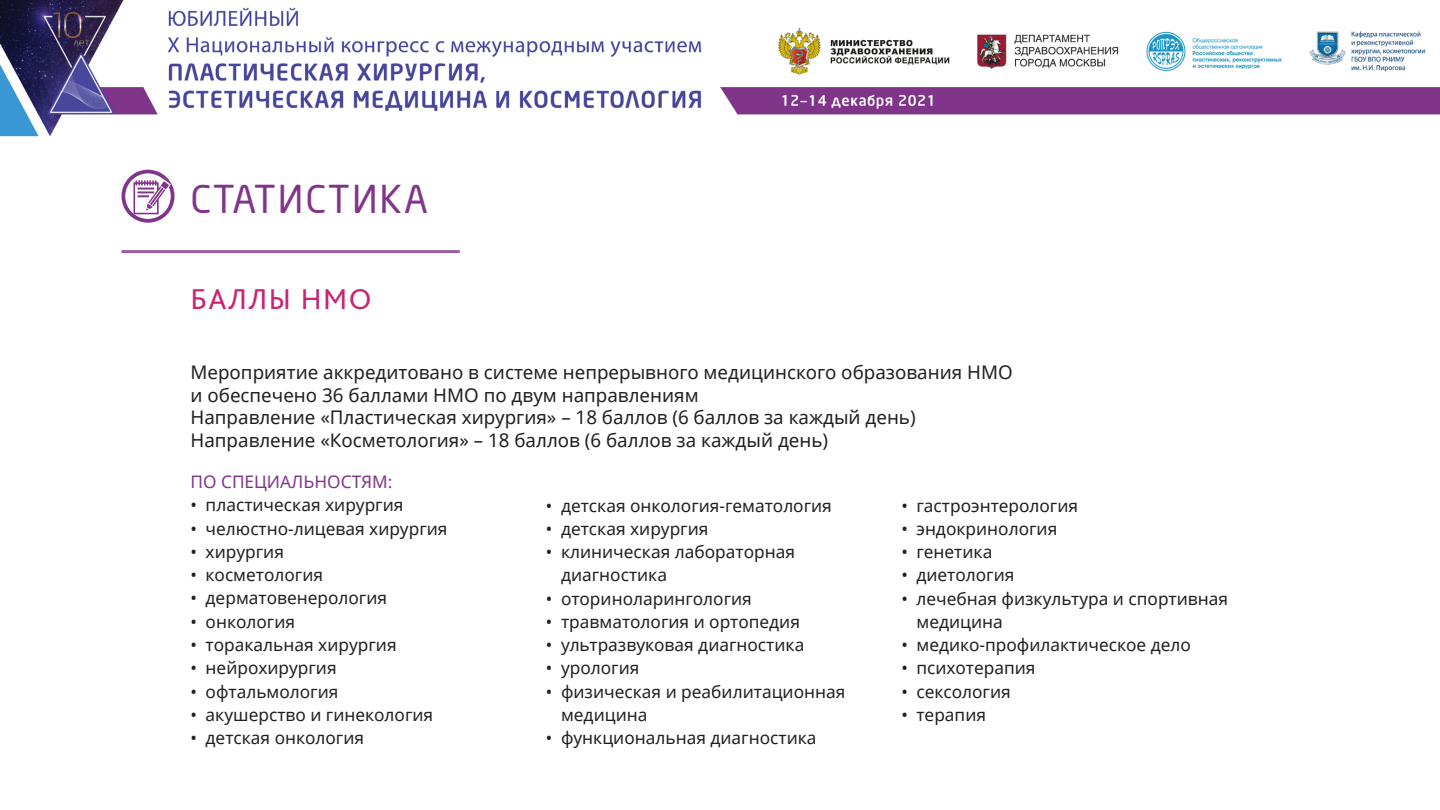
<style>
.page{position:relative;width:1440px;height:810px;background:#fff}
.page>*{position:absolute;margin:0;border:0;box-sizing:border-box;transform-origin:0 0}
.t1{font:37.65px "Neo Sans Cyr";letter-spacing:.05em;color:#81358a}
.t2{font:30px "Bliss Pro";letter-spacing:.05em;color:#c82374}
.t3{font:18.75px/22.5px "Noto Sans";color:#231f20}
.t4{font:17.25px/23.2px "Noto Sans";color:#231f20}
.t5{font:17.25px "Noto Sans";color:#81358a}
</style>
<div class="page">
<img style="left:0;top:0;width:1440px;height:254px">
<hr style="left:122px;top:250px;width:338px;height:3px;background:#9a5da1">
<div style="left:122px;top:170px;width:53px;height:53px;border:4px solid #81358a;border-radius:50%"></div>
<svg style="left:133px;top:179px;width:38px;height:35px"></svg>
<h1 class="t1" style="left:191px;top:177px;width:239px">СТАТИСТИКА</h1>
<h2 class="t2" style="left:191px;top:280px;width:183px">БАЛЛЫ НМО</h2>
<p class="t3" style="left:191px;top:361px;width:824px">Мероприятие аккредитовано в системе непрерывного медицинского образования НМО и обеспечено 36 баллами НМО по двум направлениям<br>Направление «Пластическая хирургия» – 18 баллов (6 баллов за каждый день)<br>Направление «Косметология» – 18 баллов (6 баллов за каждый день)</p>
<p class="t5" style="left:191px;top:470px;width:204px">ПО СПЕЦИАЛЬНОСТЯМ:</p>
<p class="t4" style="left:191px;top:493px;width:214px">• пластическая хирургия</p>
<p class="t4" style="left:191px;top:516px;width:259px">• челюстно-лицевая хирургия</p>
<p class="t4" style="left:191px;top:540px;width:95px">• хирургия</p>
<p class="t4" style="left:191px;top:563px;width:134px">• косметология</p>
<p class="t4" style="left:191px;top:586px;width:198px">• дерматовенерология</p>
<p class="t4" style="left:191px;top:609px;width:106px">• онкология</p>
<p class="t4" style="left:191px;top:633px;width:208px">• торакальная хирургия</p>
<p class="t4" style="left:191px;top:656px;width:148px">• нейрохирургия</p>
<p class="t4" style="left:191px;top:679px;width:149px">• офтальмология</p>
<p class="t4" style="left:191px;top:702px;width:244px">• акушерство и гинекология</p>
<p class="t4" style="left:191px;top:726px;width:175px">• детская онкология</p>
<p class="t4" style="left:546px;top:493px;width:288px">• детская онкология-гематология</p>
<p class="t4" style="left:546px;top:516px;width:164px">• детская хирургия</p>
<p class="t4" style="left:561px;top:540px;width:235px;text-indent:-15px">• клиническая лабораторная диагностика</p>
<p class="t4" style="left:546px;top:586px;width:207px">• оториноларингология</p>
<p class="t4" style="left:546px;top:609px;width:256px">• травматология и ортопедия</p>
<p class="t4" style="left:546px;top:633px;width:260px">• ультразвуковая диагностика</p>
<p class="t4" style="left:546px;top:656px;width:95px">• урология</p>
<p class="t4" style="left:561px;top:679px;width:286px;text-indent:-15px">• физическая и реабилитационная медицина</p>
<p class="t4" style="left:546px;top:726px;width:272px">• функциональная диагностика</p>
<p class="t4" style="left:901px;top:493px;width:178px">• гастроэнтерология</p>
<p class="t4" style="left:901px;top:516px;width:157px">• эндокринология</p>
<p class="t4" style="left:901px;top:540px;width:93px">• генетика</p>
<p class="t4" style="left:901px;top:563px;width:115px">• диетология</p>
<p class="t4" style="left:916px;top:586px;width:313px;text-indent:-15px">• лечебная физкультура и спортивная медицина</p>
<p class="t4" style="left:901px;top:633px;width:291px">• медико-профилактическое дело</p>
<p class="t4" style="left:901px;top:656px;width:136px">• психотерапия</p>
<p class="t4" style="left:901px;top:679px;width:111px">• сексология</p>
<p class="t4" style="left:901px;top:703px;width:86px">• терапия</p>
</div>
